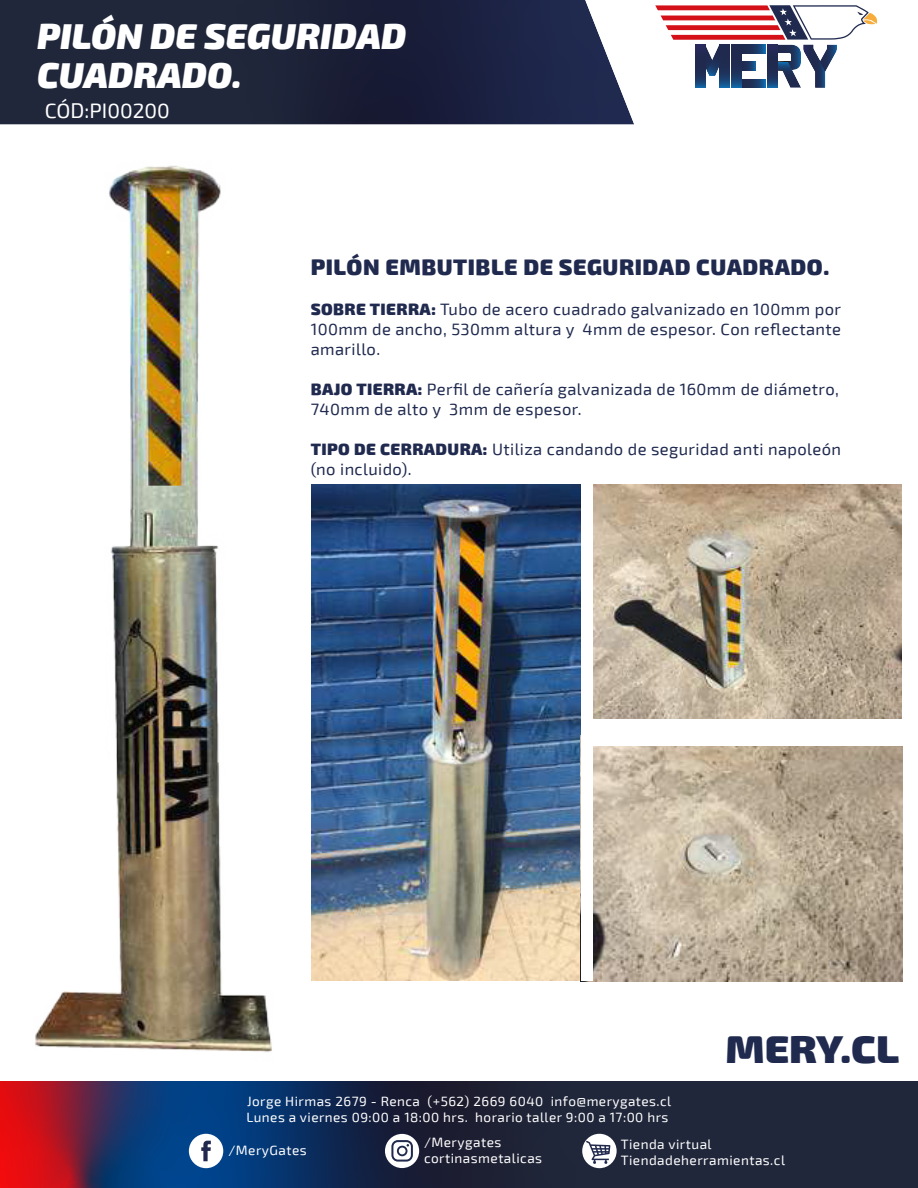
<style>
.page{position:relative;width:918px;height:1188px;background:#fff}
.page>*{position:absolute;margin:0;border:0;box-sizing:border-box;transform-origin:0 0}
.t1{font:900 38.85px "Exo 2";color:#202a4f;scale:1.06 1}
.t2{font:italic 900 36px/39px "Exo 2";color:#fff}
.t3{font:900 22.5px "Exo 2";letter-spacing:.025em;color:#202a4f}
.t4{font:21px "Exo 2";color:#fff}
.t5{font:16.5px/20px "Exo 2";letter-spacing:.025em;color:#202a4f}
.t6{font:13.5px/16.4px "Exo 2";letter-spacing:.035em;color:#fff}
.s1{font-weight:900}
</style>
<div class="page">
<svg style="left:655px;top:5px;width:222px;height:83px"></svg>
<svg style="left:0;top:0;width:634px;height:125px;background:#272d45"></svg>
<svg style="left:0;top:1082px;width:918px;height:106px;background:#282746"></svg>
<svg style="left:385px;top:1134px;width:34px;height:34px"></svg>
<div style="left:189px;top:1134px;width:34px;height:34px;background:#fff;border-radius:50%"></div>
<svg style="left:201px;top:1141px;width:10px;height:20px"></svg>
<div style="left:582px;top:1134px;width:35px;height:34px;background:#fff;border-radius:50%"></div>
<svg style="left:586px;top:1141px;width:24px;height:23px"></svg>
<img style="left:35px;top:165px;width:237px;height:887px">
<img style="left:312px;top:484px;width:269px;height:497px">
<img style="left:593px;top:484px;width:308px;height:235px">
<img style="left:593px;top:746px;width:310px;height:235px">
<h2 class="t2" style="left:37px;top:17px;width:371px">PILÓN DE SEGURIDAD<br>CUADRADO.</h2>
<p class="t4" style="left:45px;top:101px;width:127px">CÓD:PI00200</p>
<h3 class="t3" style="left:311px;top:254px;width:520px">PILÓN EMBUTIBLE DE SEGURIDAD CUADRADO.</h3>
<p class="t5" style="left:311px;top:300px;width:532px;text-align:justify"><span class="s1">SOBRE TIERRA:</span> Tubo de acero cuadrado galvanizado en 100mm por 100mm de ancho, 530mm altura y 4mm de espesor. Con reflectante amarillo.</p>
<p class="t5" style="left:311px;top:380px;width:530px"><span class="s1">BAJO TIERRA:</span> Perfil de cañería galvanizada de 160mm de diámetro,<br>740mm de alto y 3mm de espesor.</p>
<p class="t5" style="left:311px;top:440px;width:532px"><span class="s1">TIPO DE CERRADURA:</span> Utiliza candando de seguridad anti napoleón (no incluido).</p>
<h1 class="t1" style="left:726px;top:1027px;width:165px">MERY.CL</h1>
<p class="t6" style="left:246px;top:1094px;width:426px">Jorge Hirmas 2679 - Renca (+562) 2669 6040 info@merygates.cl<br>Lunes a viernes 09:00 a 18:00 hrs. horario taller 9:00 a 17:00 hrs</p>
<p class="t6" style="left:424px;top:1135px;width:120px">/Merygates cortinasmetalicas</p>
<p class="t6" style="left:228px;top:1143px;width:80px">/MeryGates</p>
<p class="t6" style="left:621px;top:1136px;width:166px">Tienda virtual<br>Tiendadeherramientas.cl</p>
</div>
